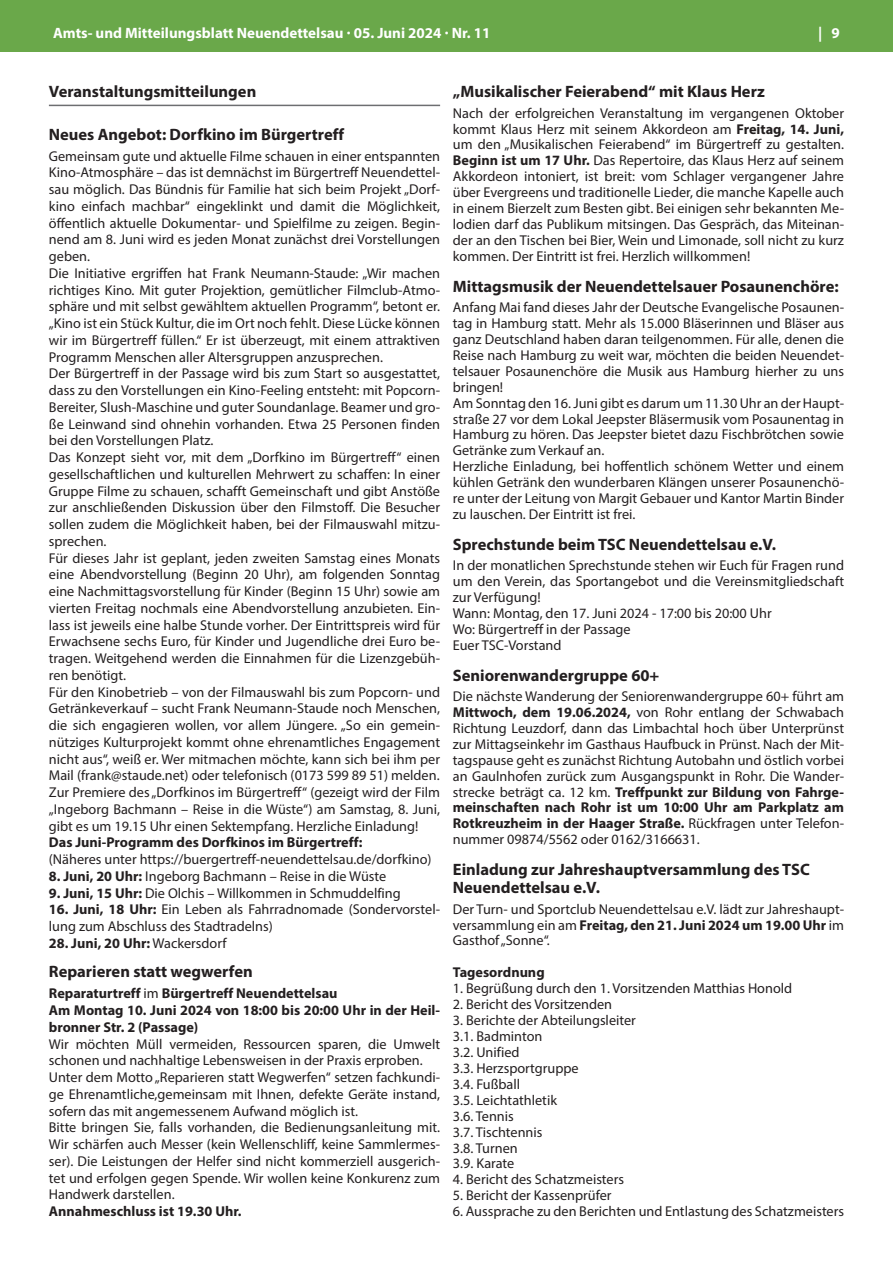
<style>
.page{position:relative;width:893px;height:1263px;background:#fff}
.page>*{position:absolute;margin:0;border:0;box-sizing:border-box;transform-origin:0 0}
.t1{font:700 16.5px/18.1px "Myriad Pro";color:#231f20}
.t2{font:700 15px "Myriad Pro";color:#fff}
.t3{font:14.25px/16.8px "Myriad Pro";color:#231f20}
.t4{font:700 14.25px/16.8px "Myriad Pro";color:#231f20}
.s1{font-weight:700}
.s2{font-weight:400}
</style>
<div class="page">
<div style="left:0;top:0;width:893px;height:51px;background:#6aa84a"></div>
<hr style="left:49px;top:105px;width:391px;height:1px;background:#6d6e71">
<p class="t2" style="left:53px;top:25px;width:439px">Amts- und Mitteilungsblatt Neuendettelsau · 05. Juni 2024 · Nr. 11</p>
<p class="t2" style="left:818px;top:25px;width:23px">| 9</p>
<p class="t1" style="left:49px;top:83px;width:209px">Veranstaltungsmitteilungen</p>
<p class="t1" style="left:49px;top:126px;width:297px">Neues Angebot: Dorfkino im Bürgertreff</p>
<p class="t3" style="left:49px;top:147px;width:393px">Gemeinsam gute und aktuelle Filme schauen in einer entspannten Kino-Atmosphäre – das ist demnächst im Bürgertreff Neuendettel&shy;sau möglich. Das Bündnis für Familie hat sich beim Projekt „Dorf&shy;kino einfach machbar“ eingeklinkt und damit die Möglichkeit, öffentlich aktuelle Dokumentar- und Spielfilme zu zeigen. Begin&shy;nend am 8. Juni wird es jeden Monat zunächst drei Vorstellungen geben.<br>Die Initiative ergriffen hat Frank Neumann-Staude: „Wir machen richtiges Kino. Mit guter Projektion, gemütlicher Filmclub-Atmo&shy;sphäre und mit selbst gewähltem aktuellen Programm“, betont er. „Kino ist ein Stück Kultur, die im Ort noch fehlt. Diese Lücke können wir im Bürgertreff füllen.“ Er ist überzeugt, mit einem attraktiven Programm Menschen aller Altersgruppen anzusprechen.<br>Der Bürgertreff in der Passage wird bis zum Start so ausgestattet, dass zu den Vorstellungen ein Kino-Feeling entsteht: mit Popcorn-Bereiter, Slush-Maschine und guter Soundanlage. Beamer und gro&shy;ße Leinwand sind ohnehin vorhanden. Etwa 25 Personen finden bei den Vorstellungen Platz.<br>Das Konzept sieht vor, mit dem „Dorfkino im Bürgertreff“ einen gesellschaftlichen und kulturellen Mehrwert zu schaffen: In einer Gruppe Filme zu schauen, schafft Gemeinschaft und gibt Anstöße zur anschließenden Diskussion über den Filmstoff. Die Besucher sollen zudem die Möglichkeit haben, bei der Filmauswahl mitzu&shy;sprechen.<br>Für dieses Jahr ist geplant, jeden zweiten Samstag eines Monats eine Abendvorstellung (Beginn 20 Uhr), am folgenden Sonntag eine Nachmittagsvorstellung für Kinder (Beginn 15 Uhr) sowie am vierten Freitag nochmals eine Abendvorstellung anzubieten. Ein&shy;lass ist jeweils eine halbe Stunde vorher. Der Eintrittspreis wird für Erwachsene sechs Euro, für Kinder und Jugendliche drei Euro be&shy;tragen. Weitgehend werden die Einnahmen für die Lizenzgebüh&shy;ren benötigt.<br>Für den Kinobetrieb – von der Filmauswahl bis zum Popcorn- und Getränkeverkauf – sucht Frank Neumann-Staude noch Menschen, die sich engagieren wollen, vor allem Jüngere. „So ein gemein&shy;nütziges Kulturprojekt kommt ohne ehrenamtliches Engagement nicht aus“, weiß er. Wer mitmachen möchte, kann sich bei ihm per Mail (frank@staude.net) oder telefonisch (0173 599 89 51) melden.<br>Zur Premiere des „Dorfkinos im Bürgertreff“ (gezeigt wird der Film „Ingeborg Bachmann – Reise in die Wüste“) am Samstag, 8. Juni, gibt es um 19.15 Uhr einen Sektempfang. Herzliche Einladung!</p>
<p class="t4" style="left:49px;top:835px;width:315px">Das Juni-Programm des Dorfkinos im Bürgertreff:</p>
<p class="t3" style="left:49px;top:851px;width:384px">(Näheres unter https://buergertreff-neuendettelsau.de/dorfkino)</p>
<p class="t3" style="left:49px;top:867px;width:339px"><span class="s1">8. Juni, 20 Uhr:</span> Ingeborg Bachmann – Reise in die Wüste</p>
<p class="t3" style="left:49px;top:884px;width:353px"><span class="s1">9. Juni, 15 Uhr:</span> Die Olchis – Willkommen in Schmuddelfing</p>
<p class="t3" style="left:49px;top:901px;width:393px"><span class="s1">16. Juni, 18 Uhr:</span> Ein Leben als Fahrradnomade (Sondervorstel&shy;lung zum Abschluss des Stadtradelns)</p>
<p class="t4" style="left:49px;top:935px;width:179px">28. Juni, 20 Uhr: <span class="s2">Wackersdorf</span></p>
<p class="t1" style="left:49px;top:963px;width:205px">Reparieren statt wegwerfen</p>
<p class="t4" style="left:49px;top:986px;width:393px">Reparaturtreff <span class="s2">im</span> Bürgertreff Neuendettelsau<br>Am Montag 10. Juni 2024 von 18:00 bis 20:00 Uhr in der Heil&shy;bronner Str. 2 (Passage)</p>
<p class="t3" style="left:49px;top:1035px;width:393px">Wir möchten Müll vermeiden, Ressourcen sparen, die Umwelt schonen und nachhaltige Lebensweisen in der Praxis erproben.<br>Unter dem Motto „Reparieren statt Wegwerfen“ setzen fachkundi&shy;ge Ehrenamtliche,gemeinsam mit Ihnen, defekte Geräte instand, sofern das mit angemessenem Aufwand möglich ist.<br>Bitte bringen Sie, falls vorhanden, die Bedienungsanleitung mit.<br>Wir schärfen auch Messer (kein Wellenschliff, keine Sammlermes&shy;ser). Die Leistungen der Helfer sind nicht kommerziell ausgerich&shy;tet und erfolgen gegen Spende. Wir wollen keine Konkurenz zum Handwerk darstellen.</p>
<p class="t4" style="left:49px;top:1203px;width:194px">Annahmeschluss ist 19.30 Uhr.</p>
<p class="t1" style="left:453px;top:83px;width:313px">„Musikalischer Feierabend“ mit Klaus Herz</p>
<p class="t3" style="left:453px;top:105px;width:393px;line-height:15.9px;text-align:justify">Nach der erfolgreichen Veranstaltung im vergangenen Oktober kommt Klaus Herz mit seinem Akkordeon am <span class="s1">Freitag, 14. Juni, </span>um den „Musikalischen Feierabend“ im Bürgertreff zu gestalten.<br><span class="s1">Beginn ist um 17 Uhr.</span> Das Repertoire, das Klaus Herz auf seinem Akkordeon intoniert, ist breit: vom Schlager vergangener Jahre über Evergreens und traditionelle Lieder, die manche Kapelle auch in einem Bierzelt zum Besten gibt. Bei einigen sehr bekannten Me&shy;lodien darf das Publikum mitsingen. Das Gespräch, das Miteinan&shy;der an den Tischen bei Bier, Wein und Limonade, soll nicht zu kurz kommen. Der Eintritt ist frei. Herzlich willkommen!</p>
<p class="t1" style="left:453px;top:278px;width:387px">Mittagsmusik der Neuendettelsauer Posaunenchöre:</p>
<p class="t3" style="left:453px;top:299px;width:393px;line-height:15.9px">Anfang Mai fand dieses Jahr der Deutsche Evangelische Posaunen&shy;tag in Hamburg statt. Mehr als 15.000 Bläserinnen und Bläser aus ganz Deutschland haben daran teilgenommen. Für alle, denen die Reise nach Hamburg zu weit war, möchten die beiden Neuendet&shy;telsauer Posaunenchöre die Musik aus Hamburg hierher zu uns bringen!<br>Am Sonntag den 16. Juni gibt es darum um 11.30 Uhr an der Haupt&shy;straße 27 vor dem Lokal Jeepster Bläsermusik vom Posaunentag in Hamburg zu hören. Das Jeepster bietet dazu Fischbrötchen sowie Getränke zum Verkauf an.<br>Herzliche Einladung, bei hoffentlich schönem Wetter und einem kühlen Getränk den wunderbaren Klängen unserer Posaunenchö&shy;re unter der Leitung von Margit Gebauer und Kantor Martin Binder zu lauschen. Der Eintritt ist frei.</p>
<p class="t1" style="left:453px;top:536px;width:325px">Sprechstunde beim TSC Neuendettelsau e.V.</p>
<p class="t3" style="left:453px;top:557px;width:393px;line-height:15.9px">In der monatlichen Sprechstunde stehen wir Euch für Fragen rund um den Verein, das Sportangebot und die Vereinsmitgliedschaft zur Verfügung!<br>Wann: Montag, den 17. Juni 2024 - 17:00 bis 20:00 Uhr<br>Wo: Bürgertreff in der Passage<br>Euer TSC-Vorstand</p>
<p class="t1" style="left:453px;top:667px;width:208px">Seniorenwandergruppe 60+</p>
<p class="t3" style="left:453px;top:688px;width:393px;line-height:15.9px;text-align:justify">Die nächste Wanderung der Seniorenwandergruppe 60+ führt am <span class="s1">Mittwoch, dem 19.06.2024,</span> von Rohr entlang der Schwabach Richtung Leuzdorf, dann das Limbachtal hoch über Unterprünst zur Mittagseinkehr im Gasthaus Haufbuck in Prünst. Nach der Mit&shy;tagspause geht es zunächst Richtung Autobahn und östlich vorbei an Gaulnhofen zurück zum Ausgangspunkt in Rohr. Die Wander&shy;strecke beträgt ca. 12 km. <span class="s1">Treffpunkt zur Bildung von Fahrge&shy;meinschaften nach Rohr ist um 10:00 Uhr am Parkplatz am Rotkreuzheim in der Haager Straße.</span> Rückfragen unter Telefon&shy;nummer 09874/5562 oder 0162/3166631.</p>
<p class="t1" style="left:453px;top:861px;width:358px">Einladung zur Jahreshauptversammlung des TSC<br>Neuendettelsau e.V.</p>
<p class="t3" style="left:453px;top:901px;width:393px;line-height:15.9px;text-align:justify">Der Turn- und Sportclub Neuendettelsau e.V. lädt zur Jahreshaupt&shy;versammlung ein am <span class="s1">Freitag, den 21. Juni 2024 um 19.00 Uhr</span> im Gasthof „Sonne“.</p>
<p class="t4" style="left:453px;top:965px;width:93px">Tagesordnung</p>
<p class="t3" style="left:453px;top:980px;width:341px">1. Begrüßung durch den 1. Vorsitzenden Matthias Honold</p>
<p class="t3" style="left:453px;top:996px;width:161px">2. Bericht des Vorsitzenden</p>
<p class="t3" style="left:453px;top:1012px;width:185px;line-height:15.9px">3. Berichte der Abteilungsleiter<br>3.1. Badminton<br>3.2. Unified<br>3.3. Herzsportgruppe<br>3.4. Fußball<br>3.5. Leichtathletik<br>3.6. Tennis<br>3.7. Tischtennis<br>3.8. Turnen<br>3.9. Karate</p>
<p class="t3" style="left:453px;top:1171px;width:173px">4. Bericht des Schatzmeisters</p>
<p class="t3" style="left:453px;top:1187px;width:160px">5. Bericht der Kassenprüfer</p>
<p class="t3" style="left:453px;top:1203px;width:393px">6. Aussprache zu den Berichten und Entlastung des Schatzmeisters</p>
</div>
